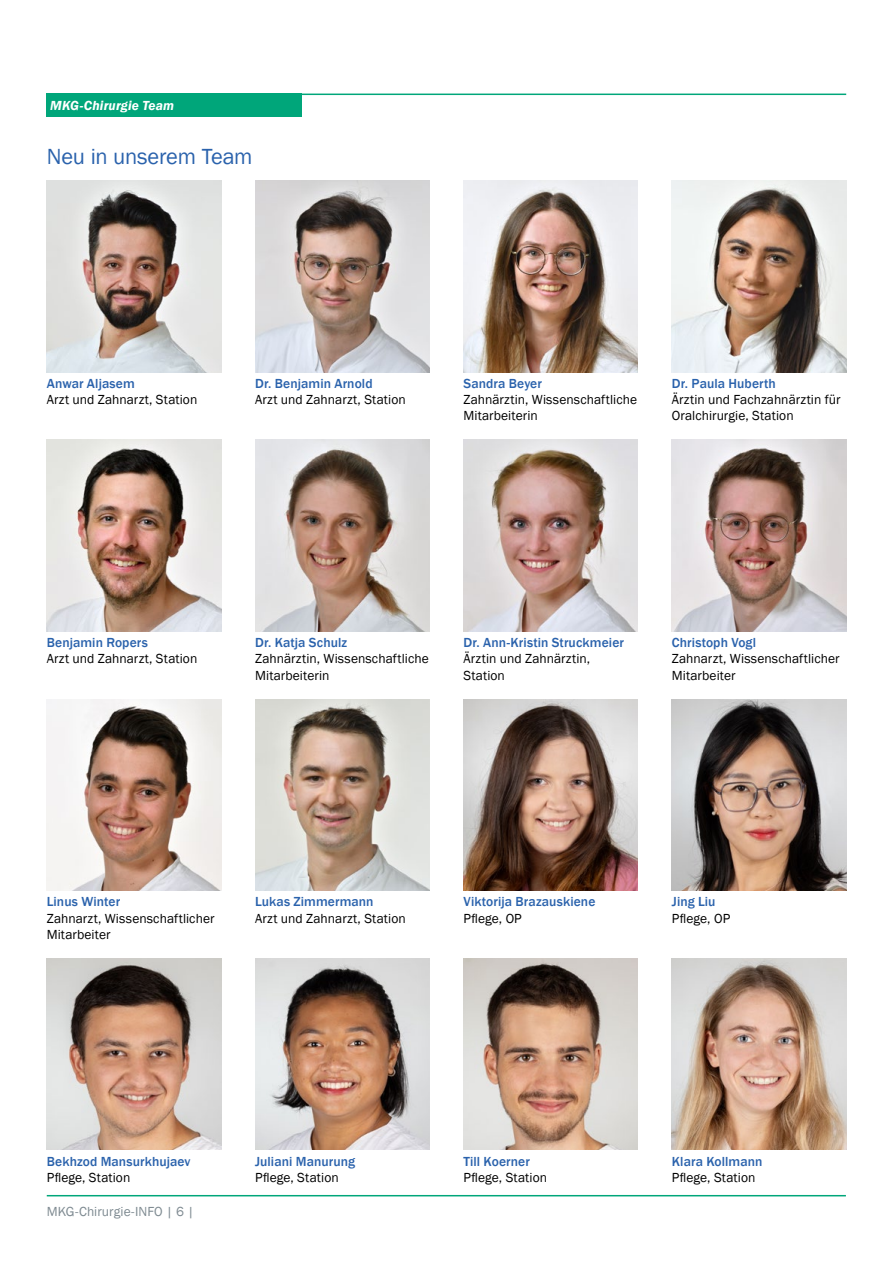
<style>
.page{position:relative;width:893px;height:1263px;background:#fff}
.page>*{position:absolute;margin:0;border:0;box-sizing:border-box;transform-origin:0 0}
.t1{font:22.5px "Franklin Gothic";letter-spacing:-.01em;color:#2a62ac}
.t2{font:13.5px/16.2px "Franklin Gothic";letter-spacing:.005em;color:#000}
.t3{font:500 13.5px "Franklin Gothic";letter-spacing:.005em;color:#2a62ac}
.t4{font:13.5px "Franklin Gothic";letter-spacing:.005em;color:#7e8a91}
.t5{font:italic 600 13.5px "Franklin Gothic";letter-spacing:.01em;color:#fff}
</style>
<div class="page">
<img style="left:47px;top:181px;width:174px;height:191px">
<img style="left:255px;top:181px;width:174px;height:191px">
<img style="left:463px;top:181px;width:175px;height:191px">
<img style="left:47px;top:440px;width:174px;height:191px">
<img style="left:672px;top:181px;width:174px;height:191px">
<img style="left:255px;top:699px;width:174px;height:191px">
<img style="left:255px;top:440px;width:174px;height:191px">
<img style="left:463px;top:440px;width:175px;height:191px">
<img style="left:672px;top:440px;width:174px;height:191px">
<img style="left:47px;top:699px;width:174px;height:191px">
<img style="left:463px;top:699px;width:175px;height:191px">
<img style="left:672px;top:699px;width:174px;height:191px">
<img style="left:463px;top:958px;width:175px;height:192px">
<img style="left:47px;top:958px;width:174px;height:192px">
<img style="left:255px;top:958px;width:174px;height:192px">
<img style="left:672px;top:958px;width:174px;height:192px">
<hr style="left:47px;top:94px;width:799px;height:1px;background:#00a67a">
<div style="left:47px;top:94px;width:255px;height:23px;background:#00a67a"></div>
<hr style="left:47px;top:1195px;width:799px;height:1px;background:#00a67a">
<p class="t5" style="left:50px;top:97px;width:125px">MKG-Chirurgie Team</p>
<h1 class="t1" style="left:47px;top:143px;width:207px">Neu in unserem Team</h1>
<p class="t3" style="left:47px;top:375px;width:90px">Anwar Aljasem</p>
<p class="t2" style="left:47px;top:392px;width:152px">Arzt und Zahnarzt, Station</p>
<p class="t3" style="left:255px;top:375px;width:119px">Dr. Benjamin Arnold</p>
<p class="t2" style="left:255px;top:392px;width:152px">Arzt und Zahnarzt, Station</p>
<p class="t3" style="left:463px;top:375px;width:80px">Sandra Beyer</p>
<p class="t2" style="left:463px;top:392px;width:175px">Zahnärztin, Wissenschaftliche<br>Mitarbeiterin</p>
<p class="t3" style="left:672px;top:375px;width:105px">Dr. Paula Huberth</p>
<p class="t2" style="left:672px;top:392px;width:170px">Ärztin und Fachzahnärztin für<br>Oralchirurgie, Station</p>
<p class="t3" style="left:47px;top:634px;width:103px">Benjamin Ropers</p>
<p class="t2" style="left:47px;top:651px;width:152px">Arzt und Zahnarzt, Station</p>
<p class="t3" style="left:255px;top:634px;width:93px">Dr. Katja Schulz</p>
<p class="t2" style="left:255px;top:651px;width:175px">Zahnärztin, Wissenschaftliche<br>Mitarbeiterin</p>
<p class="t3" style="left:463px;top:634px;width:162px">Dr. Ann-Kristin Struckmeier</p>
<p class="t2" style="left:463px;top:651px;width:128px">Ärztin und Zahnärztin,<br>Station</p>
<p class="t3" style="left:672px;top:634px;width:86px">Christoph Vogl</p>
<p class="t2" style="left:672px;top:651px;width:169px">Zahnarzt, Wissenschaftlicher<br>Mitarbeiter</p>
<p class="t3" style="left:47px;top:893px;width:75px">Linus Winter</p>
<p class="t2" style="left:47px;top:910px;width:169px">Zahnarzt, Wissenschaftlicher<br>Mitarbeiter</p>
<p class="t3" style="left:255px;top:893px;width:120px">Lukas Zimmermann</p>
<p class="t2" style="left:255px;top:910px;width:152px">Arzt und Zahnarzt, Station</p>
<p class="t3" style="left:463px;top:893px;width:133px">Viktorija Brazauskiene</p>
<p class="t2" style="left:463px;top:910px;width:60px">Pflege, OP</p>
<p class="t3" style="left:672px;top:893px;width:45px">Jing Liu</p>
<p class="t2" style="left:672px;top:910px;width:60px">Pflege, OP</p>
<p class="t3" style="left:47px;top:1153px;width:145px">Bekhzod Mansurkhujaev</p>
<p class="t2" style="left:47px;top:1169px;width:85px">Pflege, Station</p>
<p class="t4" style="left:47px;top:1203px;width:149px">MKG-Chirurgie-INFO | 6 |</p>
<p class="t3" style="left:255px;top:1153px;width:101px">Juliani Manurung</p>
<p class="t2" style="left:255px;top:1169px;width:85px">Pflege, Station</p>
<p class="t3" style="left:463px;top:1153px;width:68px">Till Koerner</p>
<p class="t2" style="left:463px;top:1169px;width:85px">Pflege, Station</p>
<p class="t3" style="left:672px;top:1153px;width:92px">Klara Kollmann</p>
<p class="t2" style="left:672px;top:1169px;width:85px">Pflege, Station</p>
</div>
